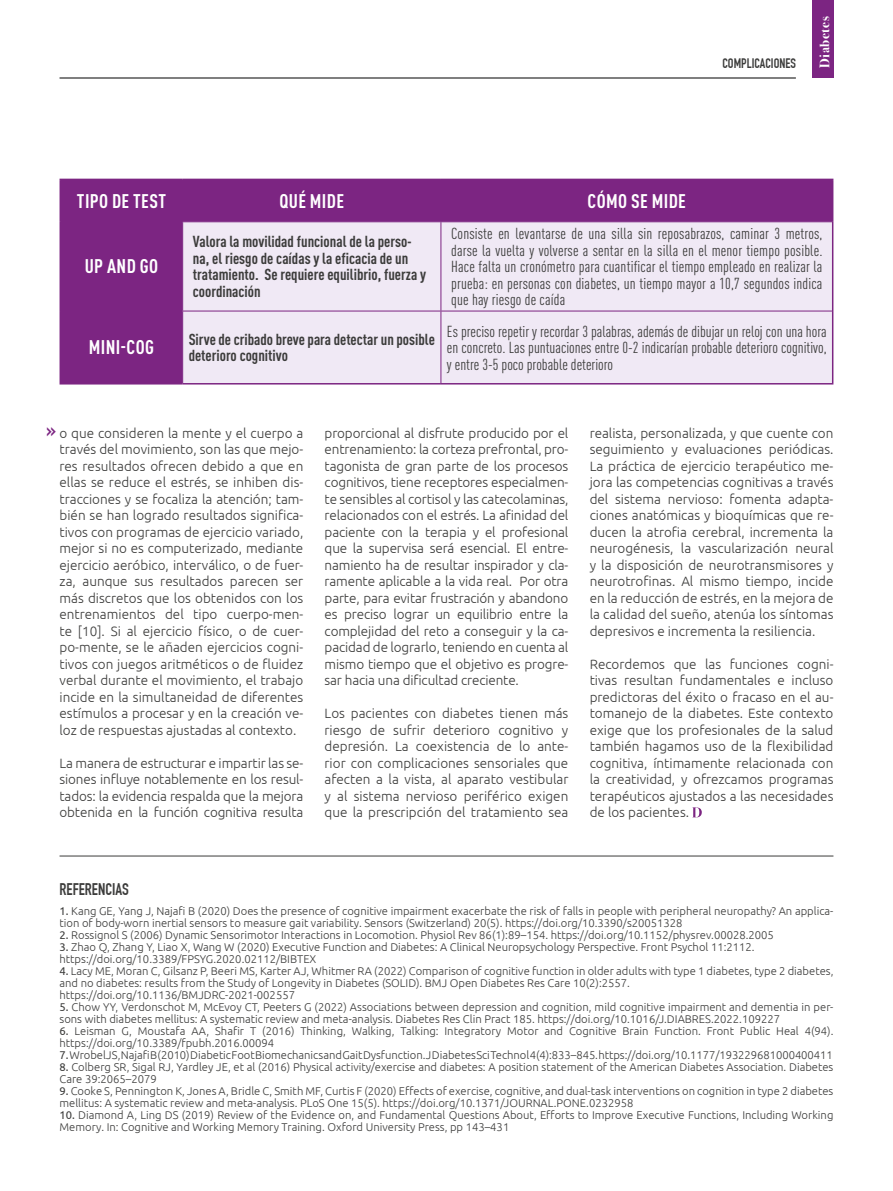
<style>
.page{position:relative;width:893px;height:1191px;background:#fff}
.page>*{position:absolute;margin:0;border:0;box-sizing:border-box;transform-origin:0 0}
.t1{font:22.5px "DIN Engschrift Std";color:#7c2582}
.t2{font:700 condensed 19.5px "DIN Pro";letter-spacing:.02em;color:#fff}
.t3{font:16.5px "DIN Engschrift Std";color:#3c3c3b}
.t4{font:condensed 15.75px/16.5px "DIN Pro";letter-spacing:.005em;color:#3c3c3b;text-align:justify}
.t5{font:700 condensed 15.75px/16.5px "DIN Pro";color:#3c3c3b}
.t6{font:300 13.5px/16.5px "Ubuntu";color:#3c3c3b;text-align:justify}
.t7{font:13.5px "DIN Engschrift Std";color:#3c3c3b}
.t8{font:700 13.5px "Bodoni Svty Two ITCTT";letter-spacing:.04em;color:#fff}
.t9{font:300 11.25px/12px "Ubuntu";color:#3c3c3b}
.s1{font-weight:400}
</style>
<div class="page">
<hr style="left:60px;top:78px;width:736px;height:1px;background:#000">
<div style="left:812px;top:0;width:21px;height:78px;background:#7c2582"></div>
<div style="left:61px;top:180px;width:771px;height:203px;background:#7c2582"></div>
<div style="left:183px;top:222px;width:649px;height:161px;background:#f0e9f5"></div>
<hr style="left:60px;top:179px;width:123px;height:1px;background:#7c2582">
<hr style="left:60px;top:180px;width:1px;height:42px;background:#7c2582">
<hr style="left:183px;top:179px;width:258px;height:1px;background:#7c2582">
<hr style="left:441px;top:179px;width:392px;height:1px;background:#7c2582">
<hr style="left:832px;top:180px;width:1px;height:42px;background:#7c2582">
<hr style="left:60px;top:222px;width:1px;height:89px;background:#7c2582">
<hr style="left:832px;top:222px;width:1px;height:89px;background:#7c2582">
<hr style="left:60px;top:311px;width:1px;height:72px;background:#7c2582">
<hr style="left:832px;top:311px;width:1px;height:72px;background:#7c2582">
<hr style="left:60px;top:383px;width:123px;height:1px;background:#7c2582">
<hr style="left:183px;top:383px;width:258px;height:1px;background:#7c2582">
<hr style="left:441px;top:383px;width:392px;height:1px;background:#7c2582">
<hr style="left:182px;top:180px;width:1px;height:41px;background:#7c2582">
<hr style="left:441px;top:180px;width:1px;height:41px;background:#7c2582">
<hr style="left:61px;top:221px;width:122px;height:1px;background:#7c2582">
<hr style="left:183px;top:221px;width:258px;height:1px;background:#7c2582">
<hr style="left:182px;top:222px;width:1px;height:89px;background:#7c2582">
<hr style="left:441px;top:221px;width:391px;height:1px;background:#7c2582">
<hr style="left:441px;top:222px;width:1px;height:89px;background:#7c2582">
<hr style="left:61px;top:311px;width:122px;height:1px;background:#7c2582">
<hr style="left:183px;top:311px;width:258px;height:1px;background:#7c2582">
<hr style="left:182px;top:311px;width:1px;height:72px;background:#7c2582">
<hr style="left:441px;top:311px;width:391px;height:1px;background:#7c2582">
<hr style="left:441px;top:311px;width:1px;height:72px;background:#7c2582">
<svg style="left:692px;top:807px;width:10px;height:10px"></svg>
<hr style="left:60px;top:855px;width:773px;height:1px;background:#3c3c3b">
<p class="t7" style="left:722px;top:55px;width:75px">COMPLICACIONES</p>
<p class="t8" style="left:813px;top:68px;width:53px;rotate:-90deg">Diabetes</p>
<h2 class="t2" style="left:77px;top:186px;width:91px">TIPO DE TEST</h2>
<h2 class="t2" style="left:279px;top:186px;width:66px">QUÉ MIDE</h2>
<h2 class="t2" style="left:588px;top:186px;width:100px">CÓMO SE MIDE</h2>
<h2 class="t2" style="left:85px;top:252px;width:75px">UP AND GO</h2>
<p class="t5" style="left:193px;top:232px;width:235px">Valora la movilidad funcional de la perso&shy;na, el riesgo de caídas y la eficacia de un tratamiento. Se requiere equilibrio, fuerza y coordinación</p>
<p class="t4" style="left:451px;top:224px;width:373px">Consiste en levantarse de una silla sin reposabrazos, caminar 3 metros, darse la vuelta y volverse a sentar en la silla en el menor tiempo posible.<br>Hace falta un cronómetro para cuantificar el tiempo empleado en realizar la prueba: en personas con diabetes, un tiempo mayor a 10,7 segundos indica que hay riesgo de caída</p>
<h2 class="t2" style="left:89px;top:333px;width:67px">MINI-COG</h2>
<p class="t5" style="left:189px;top:329px;width:248px">Sirve de cribado breve para detectar un posible deterioro cognitivo</p>
<p class="t4" style="left:447px;top:321px;width:381px">Es preciso repetir y recordar 3 palabras, además de dibujar un reloj con una hora en concreto. Las puntuaciones entre 0-2 indicarían probable deterioro cognitivo, y entre 3-5 poco probable deterioro</p>
<h1 class="t1" style="left:46px;top:417px;width:11px">»</h1>
<p class="t6" style="left:60px;top:424px;width:245px">o que consideren la mente y el cuerpo a través del movimiento, son las que mejo&shy;res resultados ofrecen debido a que en ellas se reduce el estrés, se inhiben dis&shy;tracciones y se focaliza la atención; tam&shy;bién se han logrado resultados significa&shy;tivos con programas de ejercicio variado, mejor si no es computerizado, mediante ejercicio aeróbico, interválico, o de fuer&shy;za, aunque sus resultados parecen ser más discretos que los obtenidos con los entrenamientos del tipo cuerpo-men&shy;te [10]. Si al ejercicio físico, o de cuer&shy;po-mente, se le añaden ejercicios cogni&shy;tivos con juegos aritméticos o de fluidez verbal durante el movimiento, el trabajo incide en la simultaneidad de diferentes estímulos a procesar y en la creación ve&shy;loz de respuestas ajustadas al contexto.</p>
<p class="t6" style="left:60px;top:754px;width:245px">La manera de estructurar e impartir las se&shy;siones influye notablemente en los resul&shy;tados: la evidencia respalda que la mejora obtenida en la función cognitiva resulta</p>
<p class="t6" style="left:325px;top:424px;width:245px">proporcional al disfrute producido por el entrenamiento: la corteza prefrontal, pro&shy;tagonista de gran parte de los procesos cognitivos, tiene receptores especialmen&shy;te sensibles al cortisol y las catecolaminas, relacionados con el estrés. La afinidad del paciente con la terapia y el profesional que la supervisa será esencial. El entre&shy;namiento ha de resultar inspirador y cla&shy;ramente aplicable a la vida real. Por otra parte, para evitar frustración y abandono es preciso lograr un equilibrio entre la complejidad del reto a conseguir y la ca&shy;pacidad de lograrlo, teniendo en cuenta al mismo tiempo que el objetivo es progre&shy;sar hacia una dificultad creciente.</p>
<p class="t6" style="left:325px;top:705px;width:245px">Los pacientes con diabetes tienen más riesgo de sufrir deterioro cognitivo y depresión. La coexistencia de lo ante&shy;rior con complicaciones sensoriales que afecten a la vista, al aparato vestibular y al sistema nervioso periférico exigen que la prescripción del tratamiento sea</p>
<p class="t6" style="left:590px;top:424px;width:245px">realista, personalizada, y que cuente con seguimiento y evaluaciones periódicas.<br>La práctica de ejercicio terapéutico me&shy;jora las competencias cognitivas a través del sistema nervioso: fomenta adapta&shy;ciones anatómicas y bioquímicas que re&shy;ducen la atrofia cerebral, incrementa la neurogénesis, la vascularización neural y la disposición de neurotransmisores y neurotrofinas. Al mismo tiempo, incide en la reducción de estrés, en la mejora de la calidad del sueño, atenúa los síntomas depresivos e incrementa la resiliencia.</p>
<p class="t6" style="left:590px;top:655px;width:245px">Recordemos que las funciones cogni&shy;tivas resultan fundamentales e incluso predictoras del éxito o fracaso en el au&shy;tomanejo de la diabetes. Este contexto exige que los profesionales de la salud también hagamos uso de la flexibilidad cognitiva, íntimamente relacionada con la creatividad, y ofrezcamos programas terapéuticos ajustados a las necesidades de los pacientes.</p>
<p class="t3" style="left:60px;top:879px;width:71px">REFERENCIAS</p>
<p class="t9" style="left:60px;top:905px;width:775px"><span class="s1">1.</span> Kang GE, Yang J, Najafi B (2020) Does the presence of cognitive impairment exacerbate the risk of falls in people with peripheral neuropathy? An applica&shy;tion of body-worn inertial sensors to measure gait variability. Sensors (Switzerland) 20(5). https://doi.org/10.3390/s20051328</p>
<p class="t9" style="left:60px;top:929px;width:716px"><span class="s1">2.</span> Rossignol S (2006) Dynamic Sensorimotor Interactions in Locomotion. Physiol Rev 86(1):89–154. https://doi.org/10.1152/physrev.00028.2005</p>
<p class="t9" style="left:60px;top:941px;width:697px"><span class="s1">3.</span> Zhao Q, Zhang Y, Liao X, Wang W (2020) Executive Function and Diabetes: A Clinical Neuropsychology Perspective. Front Psychol 11:2112. https://doi.org/10.3389/FPSYG.2020.02112/BIBTEX</p>
<p class="t9" style="left:60px;top:965px;width:775px"><span class="s1">4.</span> Lacy ME, Moran C, Gilsanz P, Beeri MS, Karter AJ, Whitmer RA (2022) Comparison of cognitive function in older adults with type 1 diabetes, type 2 diabetes, and no diabetes: results from the Study of Longevity in Diabetes (SOLID). BMJ Open Diabetes Res Care 10(2):2557. https://doi.org/10.1136/BMJDRC-2021-002557</p>
<p class="t9" style="left:60px;top:1001px;width:775px"><span class="s1">5.</span> Chow YY, Verdonschot M, McEvoy CT, Peeters G (2022) Associations between depression and cognition, mild cognitive impairment and dementia in per&shy;sons with diabetes mellitus: A systematic review and meta-analysis. Diabetes Res Clin Pract 185. https://doi.org/10.1016/J.DIABRES.2022.109227</p>
<p class="t9" style="left:60px;top:1025px;width:775px"><span class="s1">6.</span> Leisman G, Moustafa AA, Shafir T (2016) Thinking, Walking, Talking: Integratory Motor and Cognitive Brain Function. Front Public Heal 4(94). https://doi.org/10.3389/fpubh.2016.00094</p>
<p class="t9" style="left:60px;top:1049px;width:775px"><span class="s1">7.</span> Wrobel JS, Najafi B (2010) Diabetic Foot Biomechanics and Gait Dysfunction. J Diabetes Sci Technol 4(4):833–845. https://doi.org/10.1177/193229681000400411</p>
<p class="t9" style="left:60px;top:1061px;width:775px"><span class="s1">8.</span> Colberg SR, Sigal RJ, Yardley JE, et al (2016) Physical activity/exercise and diabetes: A position statement of the American Diabetes Association. Diabetes<br>Care 39:2065–2079</p>
<p class="t9" style="left:60px;top:1085px;width:775px"><span class="s1">9.</span> Cooke S, Pennington K, Jones A, Bridle C, Smith MF, Curtis F (2020) Effects of exercise, cognitive, and dual-task interventions on cognition in type 2 diabetes mellitus: A systematic review and meta-analysis. PLoS One 15(5). https://doi.org/10.1371/JOURNAL.PONE.0232958</p>
<p class="t9" style="left:60px;top:1109px;width:775px"><span class="s1">10.</span> Diamond A, Ling DS (2019) Review of the Evidence on, and Fundamental Questions About, Efforts to Improve Executive Functions, Including Working<br>Memory. In: Cognitive and Working Memory Training. Oxford University Press, pp 143–431</p>
</div>
